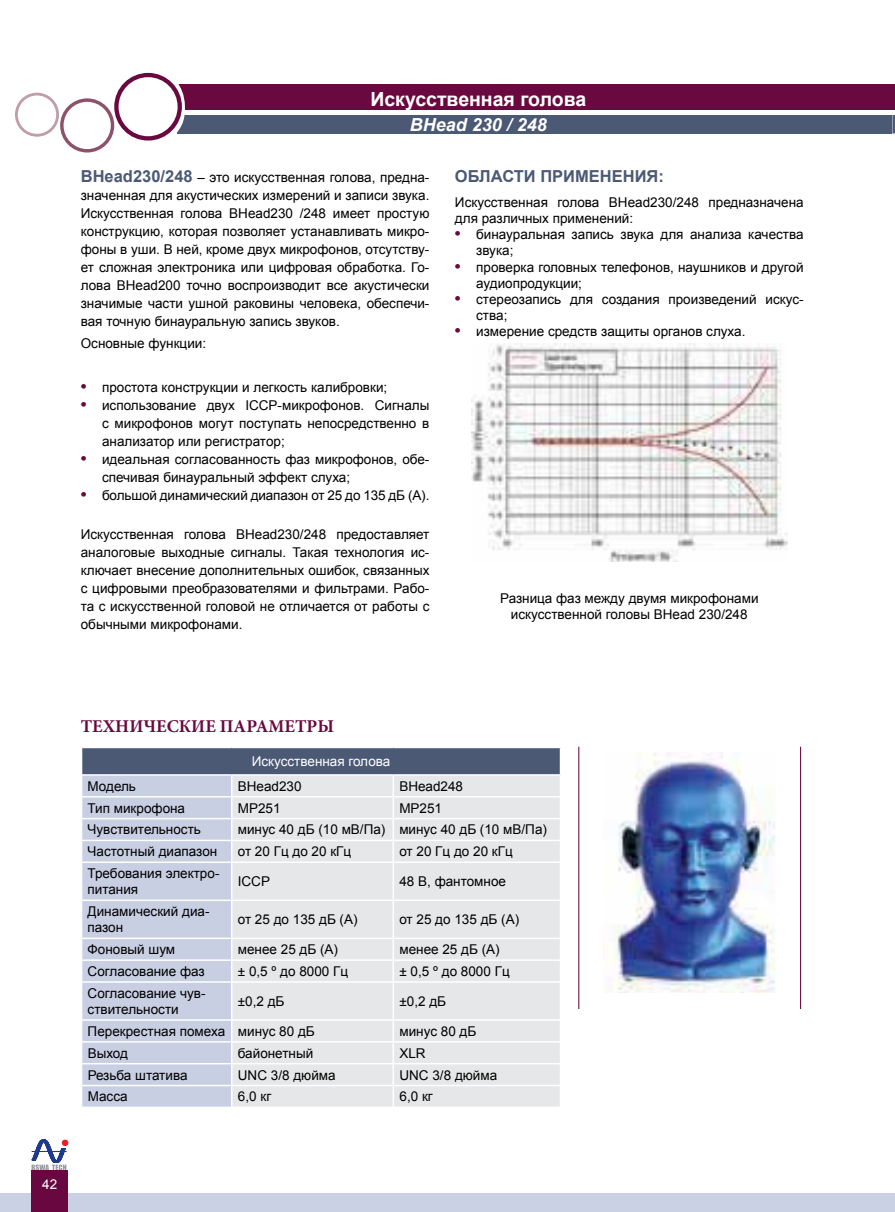
<style>
.page{position:relative;width:895px;height:1212px;background:#fff}
.page>*{position:absolute;margin:0;border:0;box-sizing:border-box;transform-origin:0 0}
.t1{font:700 19.5px "Arial";color:#fff}
.t2{font:700 18px "Minion Pro";color:#690940}
.t3{font:italic 700 18px "Arial";color:#fff}
.t4{font:700 16.5px "Arial";color:#4b5975}
.t5{font:13.5px/18px "Arial";color:#000}
.t6{font:13.5px "Arial";color:#fff}
.s1{font-weight:700;font-size:16.5px;color:#4b5975}
.s2{font-weight:700;font-size:16.5px;color:#690940}
</style>
<div class="page">
<div style="left:177px;top:84px;width:538px;height:26px;background:#690940"></div>
<div style="left:177px;top:115px;width:538px;height:18px;background:#4b5975"></div>
<div style="left:710px;top:84px;width:182px;height:26px;background:#690940"></div>
<div style="left:710px;top:115px;width:182px;height:18px;background:#4b5975"></div>
<svg style="left:15px;top:72px;width:173px;height:81px"></svg>
<svg style="left:892px;top:115px;width:3px;height:18px"></svg>
<hr style="left:892px;top:84px;width:3px;height:26px;background:#690940">
<hr style="left:800px;top:747px;width:1px;height:262px;background:#690940">
<hr style="left:578px;top:747px;width:1px;height:262px;background:#690940">
<img style="left:603px;top:752px;width:172px;height:240px">
<img style="left:471px;top:343px;width:316px;height:219px">
<div style="left:82px;top:747px;width:479px;height:28px;background:#4b5975"></div>
<div style="left:82px;top:776px;width:149px;height:330px;background:#c9cfe3"></div>
<div style="left:232px;top:776px;width:328px;height:330px;background:#e6e7e8"></div>
<hr style="left:81px;top:747px;width:151px;height:1px;background:#fff">
<hr style="left:232px;top:747px;width:161px;height:1px;background:#fff">
<hr style="left:393px;top:747px;width:168px;height:1px;background:#fff">
<hr style="left:81px;top:774px;width:151px;height:2px;background:#fff">
<hr style="left:232px;top:774px;width:161px;height:2px;background:#fff">
<hr style="left:393px;top:774px;width:168px;height:2px;background:#fff">
<hr style="left:81px;top:796px;width:151px;height:1px;background:#fff">
<hr style="left:232px;top:796px;width:161px;height:1px;background:#fff">
<hr style="left:393px;top:796px;width:168px;height:1px;background:#fff">
<hr style="left:81px;top:818px;width:151px;height:1px;background:#fff">
<hr style="left:232px;top:818px;width:161px;height:1px;background:#fff">
<hr style="left:393px;top:818px;width:168px;height:1px;background:#fff">
<hr style="left:81px;top:840px;width:151px;height:1px;background:#fff">
<hr style="left:232px;top:840px;width:161px;height:1px;background:#fff">
<hr style="left:393px;top:840px;width:168px;height:1px;background:#fff">
<svg style="left:393px;top:776px;width:1px;height:85px"></svg>
<svg style="left:560px;top:748px;width:1px;height:27px"></svg>
<hr style="left:81px;top:861px;width:151px;height:2px;background:#fff">
<hr style="left:232px;top:861px;width:161px;height:2px;background:#fff">
<hr style="left:393px;top:861px;width:168px;height:2px;background:#fff">
<hr style="left:393px;top:863px;width:1px;height:36px;background:#fff">
<hr style="left:81px;top:899px;width:151px;height:2px;background:#fff">
<hr style="left:232px;top:899px;width:161px;height:2px;background:#fff">
<hr style="left:393px;top:899px;width:168px;height:2px;background:#fff">
<hr style="left:393px;top:901px;width:1px;height:36px;background:#fff">
<hr style="left:81px;top:937px;width:151px;height:2px;background:#fff">
<hr style="left:232px;top:937px;width:161px;height:2px;background:#fff">
<hr style="left:393px;top:937px;width:168px;height:2px;background:#fff">
<hr style="left:81px;top:959px;width:151px;height:2px;background:#fff">
<hr style="left:232px;top:959px;width:161px;height:2px;background:#fff">
<hr style="left:393px;top:959px;width:168px;height:2px;background:#fff">
<svg style="left:393px;top:939px;width:1px;height:42px"></svg>
<hr style="left:81px;top:981px;width:151px;height:2px;background:#fff">
<hr style="left:232px;top:981px;width:161px;height:2px;background:#fff">
<hr style="left:393px;top:981px;width:168px;height:2px;background:#fff">
<hr style="left:393px;top:983px;width:1px;height:36px;background:#fff">
<hr style="left:81px;top:1019px;width:151px;height:2px;background:#fff">
<hr style="left:232px;top:1019px;width:161px;height:2px;background:#fff">
<hr style="left:393px;top:1019px;width:168px;height:2px;background:#fff">
<hr style="left:81px;top:1041px;width:151px;height:1px;background:#fff">
<hr style="left:232px;top:1041px;width:161px;height:1px;background:#fff">
<hr style="left:393px;top:1041px;width:168px;height:1px;background:#fff">
<hr style="left:81px;top:1063px;width:151px;height:1px;background:#fff">
<hr style="left:232px;top:1063px;width:161px;height:1px;background:#fff">
<hr style="left:393px;top:1063px;width:168px;height:1px;background:#fff">
<hr style="left:81px;top:1085px;width:151px;height:1px;background:#fff">
<hr style="left:232px;top:1085px;width:161px;height:1px;background:#fff">
<hr style="left:393px;top:1085px;width:168px;height:1px;background:#fff">
<svg style="left:393px;top:1021px;width:1px;height:85px"></svg>
<div style="left:0;top:1194px;width:895px;height:18px;background:#cbd1e5"></div>
<svg style="left:31px;top:1140px;width:37px;height:30px"></svg>
<div style="left:31px;top:1170px;width:37px;height:42px;background:#690840"></div>
<h1 class="t1" style="left:370px;top:86px;width:217px">Искусственная голова</h1>
<h2 class="t3" style="left:410px;top:112px;width:139px">BHead 230 / 248</h2>
<p class="t5" style="left:81px;top:168px;width:350px;text-align:justify"><span class="s1">BHead230/248</span> – это искусственная голова, предна&shy;значенная для акустических измерений и записи звука.<br>Искусственная голова BHead230 /248 имеет простую конструкцию, которая позволяет устанавливать микро&shy;фоны в уши. В ней, кроме двух микрофонов, отсутству&shy;ет сложная электроника или цифровая обработка. Го&shy;лова BHead200 точно воспроизводит все акустически значимые части ушной раковины человека, обеспечи&shy;вая точную бинауральную запись звуков.</p>
<p class="t5" style="left:81px;top:335px;width:127px">Основные функции:</p>
<p class="t5" style="left:81px;top:378px;width:308px"><span class="s2">•</span> простота конструкции и легкость калибровки;</p>
<p class="t5" style="left:102px;top:396px;width:329px;text-align:justify;text-indent:-21px"><span class="s2">•</span> использование двух ICCP-микрофонов. Сигналы с микрофонов могут поступать непосредственно в анализатор или регистратор;</p>
<p class="t5" style="left:102px;top:450px;width:329px;text-indent:-21px"><span class="s2">•</span> идеальная согласованность фаз микрофонов, обе&shy;спечивая бинауральный эффект слуха;</p>
<p class="t5" style="left:81px;top:486px;width:350px"><span class="s2">•</span> большой динамический диапазон от 25 до 135 дБ (А).</p>
<p class="t5" style="left:81px;top:526px;width:350px;text-align:justify">Искусственная голова BHead230/248 предоставляет аналоговые выходные сигналы. Такая технология ис&shy;ключает внесение дополнительных ошибок, связанных с цифровыми преобразователями и фильтрами. Рабо&shy;та с искусственной головой не отличается от работы с обычными микрофонами.</p>
<p class="t4" style="left:455px;top:165px;width:210px">ОБЛАСТИ ПРИМЕНЕНИЯ:</p>
<p class="t5" style="left:455px;top:194px;width:350px;line-height:16.2px">Искусственная голова BHead230/248 предназначена для различных применений:</p>
<p class="t5" style="left:476px;top:226px;width:329px;line-height:16.2px;text-indent:-21px"><span class="s2">•</span> бинауральная запись звука для анализа качества звука;</p>
<p class="t5" style="left:476px;top:259px;width:329px;line-height:16.2px;text-indent:-21px"><span class="s2">•</span> проверка головных телефонов, наушников и другой аудиопродукции;</p>
<p class="t5" style="left:476px;top:291px;width:329px;line-height:16.2px;text-indent:-21px"><span class="s2">•</span> стереозапись для создания произведений искус&shy;ства;</p>
<p class="t5" style="left:455px;top:323px;width:292px"><span class="s2">•</span> измерение средств защиты органов слуха.</p>
<p class="t5" style="left:500px;top:590px;width:260px;line-height:16.2px;text-align:center">Разница фаз между двумя микрофонами искусственной головы BHead 230/248</p>
<h2 class="t2" style="left:81px;top:714px;width:255px">ТЕХНИЧЕСКИЕ ПАРАМЕТРЫ</h2>
<p class="t6" style="left:252px;top:752px;width:140px">Искусственная голова</p>
<p class="t5" style="left:88px;top:777px;width:50px">Модель</p>
<p class="t5" style="left:238px;top:777px;width:65px">BHead230</p>
<p class="t5" style="left:399px;top:777px;width:65px">BHead248</p>
<p class="t5" style="left:88px;top:799px;width:99px">Тип микрофона</p>
<p class="t5" style="left:238px;top:799px;width:44px">MP251</p>
<p class="t5" style="left:399px;top:799px;width:44px">MP251</p>
<p class="t5" style="left:88px;top:821px;width:115px">Чувствительность</p>
<p class="t5" style="left:238px;top:821px;width:311px">минус 40 дБ (10 мВ/Па) минус 40 дБ (10 мВ/Па)</p>
<p class="t5" style="left:88px;top:843px;width:131px">Частотный диапазон</p>
<p class="t5" style="left:238px;top:843px;width:115px">от 20 Гц до 20 кГц</p>
<p class="t5" style="left:399px;top:843px;width:115px">от 20 Гц до 20 кГц</p>
<p class="t5" style="left:88px;top:865px;width:133px;line-height:16.2px">Требования электро&shy;питания</p>
<p class="t5" style="left:238px;top:872px;width:34px">ICCP</p>
<p class="t5" style="left:399px;top:872px;width:108px">48 В, фантомное</p>
<p class="t5" style="left:88px;top:903px;width:123px;line-height:16.2px">Динамический диа&shy;пазон</p>
<p class="t5" style="left:238px;top:911px;width:121px">от 25 до 135 дБ (А)</p>
<p class="t5" style="left:399px;top:911px;width:121px">от 25 до 135 дБ (А)</p>
<p class="t5" style="left:88px;top:940px;width:89px">Фоновый шум</p>
<p class="t5" style="left:238px;top:940px;width:102px">менее 25 дБ (А)</p>
<p class="t5" style="left:399px;top:940px;width:102px">менее 25 дБ (А)</p>
<p class="t5" style="left:88px;top:962px;width:119px">Согласование фаз</p>
<p class="t5" style="left:238px;top:962px;width:112px">± 0,5 º до 8000 Гц</p>
<p class="t5" style="left:399px;top:962px;width:112px">± 0,5 º до 8000 Гц</p>
<p class="t5" style="left:88px;top:985px;width:119px;line-height:16.2px">Согласование чув&shy;ствительности</p>
<p class="t5" style="left:238px;top:992px;width:48px">±0,2 дБ</p>
<p class="t5" style="left:399px;top:992px;width:48px">±0,2 дБ</p>
<p class="t5" style="left:88px;top:1022px;width:229px">Перекрестная помеха минус 80 дБ</p>
<p class="t5" style="left:399px;top:1022px;width:78px">минус 80 дБ</p>
<p class="t5" style="left:88px;top:1044px;width:42px">Выход</p>
<p class="t5" style="left:238px;top:1044px;width:77px">байонетный</p>
<p class="t5" style="left:399px;top:1044px;width:28px">XLR</p>
<p class="t5" style="left:88px;top:1066px;width:101px">Резьба штатива</p>
<p class="t5" style="left:238px;top:1066px;width:99px">UNC 3/8 дюйма</p>
<p class="t5" style="left:399px;top:1066px;width:99px">UNC 3/8 дюйма</p>
<p class="t5" style="left:88px;top:1088px;width:41px">Масса</p>
<p class="t5" style="left:238px;top:1088px;width:35px">6,0 кг</p>
<p class="t5" style="left:399px;top:1088px;width:35px">6,0 кг</p>
<p class="t6" style="left:42px;top:1175px;width:17px">42</p>
</div>
